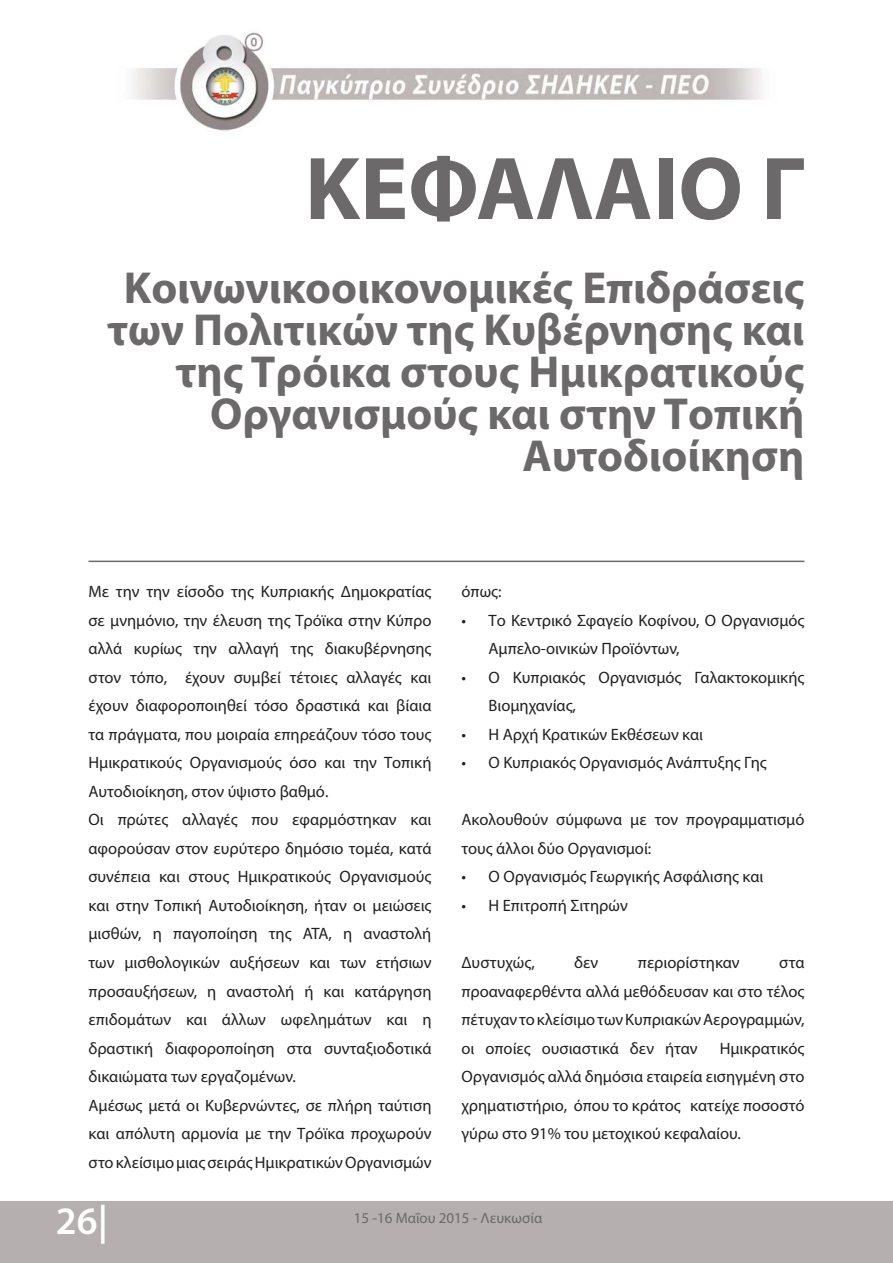
<style>
.page{position:relative;width:893px;height:1263px;background:#fff}
.page>*{position:absolute;margin:0;border:0;box-sizing:border-box;transform-origin:0 0}
.t1{font:700 90px "Myriad Pro";color:#6b696a}
.t2{font:700 45px/42px "Myriad Pro";color:#6b696a;text-align:right}
.t3{font:600 39px "Myriad Pro";color:#fff}
.t4{font:16.5px/28.5px "Myriad Pro";color:#221f1f}
.t5{font:15px "Myriad Pro";color:#6b696a}
</style>
<div class="page">
<img style="left:132px;top:32px;width:631px;height:100px">
<div style="left:0;top:1202px;width:893px;height:61px;background:#b5afaf"></div>
<hr style="left:88px;top:561px;width:716px;height:1px;background:#6b696a">
<h1 class="t1" style="left:305px;top:154px;width:501px">ΚΕΦΑΛΑΙΟ Γ</h1>
<h2 class="t2" style="left:108px;top:271px;width:698px">Κοινωνικοοικονομικές Επιδράσεις των Πολιτικών της Κυβέρνησης και της Τρόικα στους Ημικρατικούς<br>Οργανισμούς και στην Τοπική<br>Αυτοδιοίκηση</h2>
<p class="t4" style="left:88px;top:579px;width:344px">Με την την είσοδο της Κυπριακής Δημοκρατίας σε μνημόνιο, την έλευση της Τρόϊκα στην Κύπρο αλλά κυρίως την αλλαγή της διακυβέρνησης στον τόπο, έχουν συμβεί τέτοιες αλλαγές και έχουν διαφοροποιηθεί τόσο δραστικά και βίαια τα πράγματα, που μοιραία επηρεάζουν τόσο τους Ημικρατικούς Οργανισμούς όσο και την Τοπική Αυτοδιοίκηση, στον ύψιστο βαθμό.<br>Οι πρώτες αλλαγές που εφαρμόστηκαν και αφορούσαν στον ευρύτερο δημόσιο τομέα, κατά συνέπεια και στους Ημικρατικούς Οργανισμούς και στην Τοπική Αυτοδιοίκηση, ήταν οι μειώσεις μισθών, η παγοποίηση της ΑΤΑ, η αναστολή των μισθολογικών αυξήσεων και των ετήσιων προσαυξήσεων, η αναστολή ή και κατάργηση επιδομάτων και άλλων ωφελημάτων και η δραστική διαφοροποίηση στα συνταξιοδοτικά δικαιώματα των εργαζομένων.<br>Αμέσως μετά οι Κυβερνώντες, σε πλήρη ταύτιση και απόλυτη αρμονία με την Τρόϊκα προχωρούν στο κλείσιμο μιας σειράς Ημικρατικών Οργανισμών</p>
<p class="t4" style="left:461px;top:579px;width:42px">όπως:</p>
<p class="t4" style="left:488px;top:607px;width:317px;text-indent:-27px">• Το Κεντρικό Σφαγείο Κοφίνου, Ο Οργανισμός<br>Αμπελο-οινικών Προϊόντων,</p>
<p class="t4" style="left:488px;top:664px;width:317px;text-indent:-27px">• Ο Κυπριακός Οργανισμός Γαλακτοκομικής<br>Βιομηχανίας,</p>
<p class="t4" style="left:461px;top:721px;width:243px">• Η Αρχή Κρατικών Εκθέσεων και</p>
<p class="t4" style="left:461px;top:750px;width:307px">• Ο Κυπριακός Οργανισμός Ανάπτυξης Γης</p>
<p class="t4" style="left:461px;top:807px;width:344px">Ακολουθούν σύμφωνα με τον προγραμματισμό τους άλλοι δύο Οργανισμοί:</p>
<p class="t4" style="left:461px;top:864px;width:303px">• Ο Οργανισμός Γεωργικής Ασφάλισης και</p>
<p class="t4" style="left:461px;top:892px;width:168px">• Η Επιτροπή Σιτηρών</p>
<p class="t4" style="left:461px;top:949px;width:75px">Δυστυχώς,</p>
<p class="t4" style="left:574px;top:949px;width:26px">δεν</p>
<p class="t4" style="left:638px;top:949px;width:103px">περιορίστηκαν</p>
<p class="t4" style="left:461px;top:949px;width:344px;text-align:justify;text-indent:318px">στα προαναφερθέντα αλλά μεθόδευσαν και στο τέλος πέτυχαν το κλείσιμο των Κυπριακών Αερογραμμών, οι οποίες ουσιαστικά δεν ήταν</p>
<p class="t4" style="left:461px;top:1035px;width:345px;text-align:justify;text-indent:258px">Ημικρατικός Οργανισμός αλλά δημόσια εταιρεία εισηγμένη στο χρηματιστήριο, όπου το κράτος κατείχε ποσοστό γύρω στο 91% του μετοχικού κεφαλαίου.</p>
<h3 class="t3" style="left:56px;top:1205px;width:54px">26|</h3>
<p class="t5" style="left:354px;top:1209px;width:190px">15 -16 Μαΐου 2015 - Λευκωσία</p>
</div>
